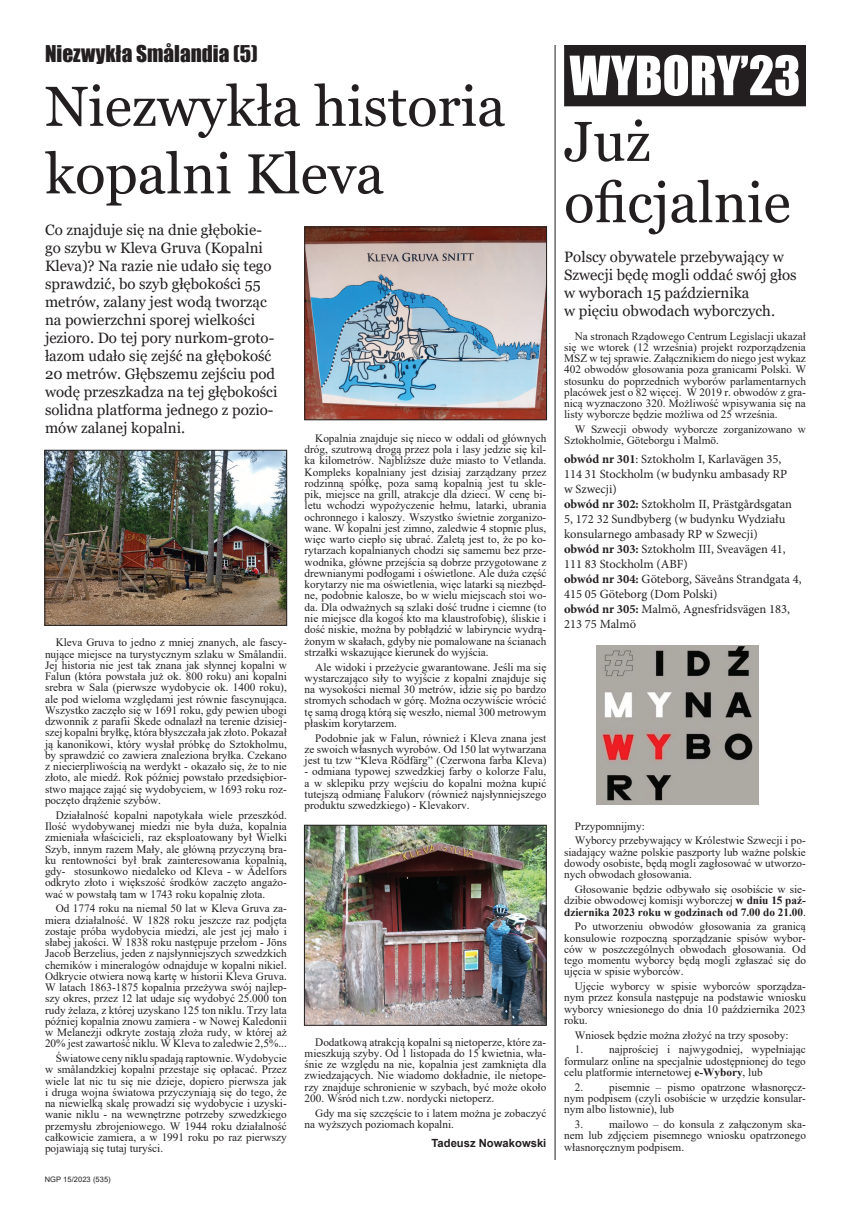
<style>
.page{position:relative;width:851px;height:1205px;background:#fff}
.page>*{position:absolute;margin:0;border:0;box-sizing:border-box;transform-origin:0 0}
.t1{font:56.25px/67.5px "Georgia";color:#231f20}
.t2{font:50px "Impact";color:#fff}
.t3{font:21.25px "Impact";color:#231f20}
.t4{font:15px/18px "Georgia";color:#231f20}
.t5{font:12.5px/15px "Minion Pro";color:#231f20}
.t6{font:11.25px/11.2px "Times New Roman";color:#231f20;text-align:justify}
.t7{font:700 11.25px "Arial";color:#231f20}
.t8{font:7.5px "Arial";letter-spacing:.01em;color:#231f20}
.s1{font-weight:700}
</style>
<div class="page">
<img style="left:47px;top:452px;width:238px;height:171px">
<div style="left:45px;top:450px;width:242px;height:175px;border:1px solid #231f20"></div>
<img style="left:306px;top:229px;width:238px;height:189px">
<div style="left:304px;top:227px;width:242px;height:193px;border:1px solid #231f20"></div>
<img style="left:306px;top:827px;width:238px;height:196px">
<div style="left:304px;top:825px;width:242px;height:200px;border:1px solid #231f20"></div>
<hr style="left:554px;top:45px;width:1px;height:1115px;background:#231f20">
<div style="left:564px;top:46px;width:241px;height:60px;background:#231f20"></div>
<div style="left:564px;top:45px;width:241px;height:61px;border:1px solid #231f20"></div>
<img style="left:596px;top:645px;width:162px;height:159px">
<h3 class="t3" style="left:45px;top:37px;width:214px">Niezwykła Smålandia (5)</h3>
<h1 class="t1" style="left:45px;top:74px;width:462px">Niezwykła historia kopalni Kleva</h1>
<p class="t4" style="left:45px;top:221px;width:234px">Co znajduje się na dnie głębokie&shy;go szybu w Kleva Gruva (Kopalni<br>Kleva)? Na razie nie udało się tego sprawdzić, bo szyb głębokości 55 metrów, zalany jest wodą tworząc na powierzchni sporej wielkości jezioro. Do tej pory nurkom-groto&shy;łazom udało się zejść na głębokość<br>20 metrów. Głębszemu zejściu pod wodę przeszkadza na tej głębokości solidna platforma jednego z pozio&shy;mów zalanej kopalni.</p>
<p class="t6" style="left:45px;top:637px;width:243px;text-indent:11px">Kleva Gruva to jedno z mniej znanych, ale fascy&shy;nujące miejsce na turystycznym szlaku w Smålandii.<br>Jej historia nie jest tak znana jak słynnej kopalni w Falun (która powstała już ok. 800 roku) ani kopalni srebra w Sala (pierwsze wydobycie ok. 1400 roku), ale pod wieloma względami jest równie fascynująca.<br>Wszystko zaczęło się w 1691 roku, gdy pewien ubogi dzwonnik z parafii Skede odnalazł na terenie dzisiej&shy;szej kopalni bryłkę, która błyszczała jak złoto. Pokazał ją kanonikowi, który wysłał próbkę do Sztokholmu, by sprawdzić co zawiera znaleziona bryłka. Czekano z niecierpliwością na werdykt - okazało się, że to nie złoto, ale miedź. Rok później powstało przedsiębior&shy;stwo mające zająć się wydobyciem, w 1693 roku roz&shy;poczęto drążenie szybów.</p>
<p class="t6" style="left:45px;top:809px;width:243px;text-indent:11px">Działalność kopalni napotykała wiele przeszkód.<br>Ilość wydobywanej miedzi nie była duża, kopalnia zmieniała właścicieli, raz eksploatowany był Wielki Szyb, innym razem Mały, ale główną przyczyną bra&shy;ku rentowności był brak zainteresowania kopalnią, gdy- stosunkowo niedaleko od Kleva - w Ädelfors odkryto złoto i większość środków zaczęto angażo&shy;wać w powstałą tam w 1743 roku kopalnię złota.</p>
<p class="t6" style="left:45px;top:902px;width:243px;text-indent:11px">Od 1774 roku na niemal 50 lat w Kleva Gruva za&shy;miera działalność. W 1828 roku jeszcze raz podjęta zostaje próba wydobycia miedzi, ale jest jej mało i słabej jakości. W 1838 roku następuje przełom - Jöns Jacob Berzelius, jeden z najsłynniejszych szwedzkich chemików i mineralogów odnajduje w kopalni nikiel.<br>Odkrycie otwiera nową kartę w historii Kleva Gruva.<br>W latach 1863-1875 kopalnia przeżywa swój najlep&shy;szy okres, przez 12 lat udaje się wydobyć 25.000 ton rudy żelaza, z której uzyskano 125 ton niklu. Trzy lata później kopalnia znowu zamiera - w Nowej Kaledonii w Melanezji odkryte zostają złoża rudy, w której aż 20% jest zawartość niklu. W Kleva to zaledwie 2,5%...</p>
<p class="t6" style="left:45px;top:1052px;width:243px;text-indent:11px">Światowe ceny niklu spadają raptownie. Wydobycie w smålandzkiej kopalni przestaje się opłacać. Przez wiele lat nic tu się nie dzieje, dopiero pierwsza jak i druga wojna światowa przyczyniają się do tego, że na niewielką skalę prowadzi się wydobycie i uzyski&shy;wanie niklu - na wewnętrzne potrzeby szwedzkiego przemysłu zbrojeniowego. W 1944 roku działalność całkowicie zamiera, a w 1991 roku po raz pierwszy pojawiają się tutaj turyści.</p>
<p class="t8" style="left:45px;top:1173px;width:68px">NGP 15/2023 (535)</p>
<p class="t6" style="left:304px;top:432px;width:243px;text-indent:11px">Kopalnia znajduje się nieco w oddali od głównych dróg, szutrową drogą przez pola i lasy jedzie się kil&shy;ka kilometrów. Najbliższe duże miasto to Vetlanda.<br>Kompleks kopalniany jest dzisiaj zarządzany przez rodzinną spółkę, poza samą kopalnią jest tu skle&shy;pik, miejsce na grill, atrakcje dla dzieci. W cenę bi&shy;letu wchodzi wypożyczenie hełmu, latarki, ubrania ochronnego i kaloszy. Wszystko świetnie zorganizo&shy;wane. W kopalni jest zimno, zaledwie 4 stopnie plus, więc warto ciepło się ubrać. Zaletą jest to, że po ko&shy;rytarzach kopalnianych chodzi się samemu bez prze&shy;wodnika, główne przejścia są dobrze przygotowane z drewnianymi podłogami i oświetlone. Ale duża część korytarzy nie ma oświetlenia, więc latarki są niezbęd&shy;ne, podobnie kalosze, bo w wielu miejscach stoi wo&shy;da. Dla odważnych są szlaki dość trudne i ciemne (to nie miejsce dla kogoś kto ma klaustrofobię), śliskie i dość niskie, można by pobłądzić w labiryncie wydrą&shy;żonym w skałach, gdyby nie pomalowane na ścianach strzałki wskazujące kierunek do wyjścia.</p>
<p class="t6" style="left:304px;top:661px;width:243px;text-indent:11px">Ale widoki i przeżycie gwarantowane. Jeśli ma się wystarczająco siły to wyjście z kopalni znajduje się na wysokości niemal 30 metrów, idzie się po bardzo stromych schodach w górę. Można oczywiście wrócić tę samą drogą którą się weszło, niemal 300 metrowym płaskim korytarzem.</p>
<p class="t6" style="left:304px;top:732px;width:243px;text-indent:11px">Podobnie jak w Falun, również i Kleva znana jest ze swoich własnych wyrobów. Od 150 lat wytwarzana jest tu tzw “Kleva Rödfärg” (Czerwona farba Kleva)</p>
<p class="t6" style="left:304px;top:765px;width:243px">- odmiana typowej szwedzkiej farby o kolorze Falu, a w sklepiku przy wejściu do kopalni można kupić tutejszą odmianę Falukorv (również najsłynniejszego produktu szwedzkiego) - Klevakorv.</p>
<p class="t6" style="left:304px;top:1036px;width:243px;text-indent:11px">Dodatkową atrakcją kopalni są nietoperze, które za&shy;mieszkują szyby. Od 1 listopada do 15 kwietnia, wła&shy;śnie ze względu na nie, kopalnia jest zamknięta dla zwiedzających. Nie wiadomo dokładnie, ile nietope&shy;rzy znajduje schronienie w szybach, być może około 200. Wśród nich t.zw. nordycki nietoperz.</p>
<p class="t6" style="left:304px;top:1107px;width:243px;text-indent:11px">Gdy ma się szczęście to i latem można je zobaczyć na wyższych poziomach kopalni.</p>
<p class="t7" style="left:431px;top:1134px;width:116px">Tadeusz Nowakowski</p>
<h2 class="t2" style="left:569px;top:37px;width:232px">WYBORY’23</h2>
<h1 class="t1" style="left:564px;top:112px;width:228px;line-height:61.2px">Już oficjalnie</h1>
<h3 class="t4" style="left:564px;top:248px;width:234px">Polscy obywatele przebywający w<br>Szwecji będę mogli oddać swój głos w wyborach 15 października<br>w pięciu obwodach wyborczych.</h3>
<p class="t6" style="left:564px;top:330px;width:243px;text-indent:11px">Na stronach Rządowego Centrum Legislacji ukazał się we wtorek (12 września) projekt rozporządzenia MSZ w tej sprawie. Załącznikiem do niego jest wykaz 402 obwodów głosowania poza granicami Polski. W stosunku do poprzednich wyborów parlamentarnych placówek jest o 82 więcej. W 2019 r. obwodów z gra&shy;nicą wyznaczono 320. Możliwość wpisywania się na listy wyborcze będzie możliwa od 25 września.</p>
<p class="t6" style="left:564px;top:423px;width:243px;text-indent:11px">W Szwecji obwody wyborcze zorganizowano w<br>Sztokholmie, Göteborgu i Malmö.</p>
<p class="t5" style="left:564px;top:451px;width:239px"><span class="s1">obwód nr 301</span>: Sztokholm I, Karlavägen 35, 114 31 Stockholm (w budynku ambasady RP<br>w Szwecji)<br><span class="s1">obwód nr 302:</span> Sztokholm II, Prästgårdsgatan 5, 172 32 Sundbyberg (w budynku Wydziału konsularnego ambasady RP w Szwecji)<br><span class="s1">obwód nr 303:</span> Sztokholm III, Sveavägen 41, 111 83 Stockholm (ABF)<br><span class="s1">obwód nr 304:</span> Göteborg, Säveåns Strandgata 4, 415 05 Göteborg (Dom Polski)<br><span class="s1">obwód nr 305:</span> Malmö, Agnesfridsvägen 183, 213 75 Malmö</p>
<p class="t6" style="left:574px;top:818px;width:233px;line-height:14.8px">Przypomnijmy:<br>Wyborcy przebywający w Królestwie Szwecji i po-</p>
<p class="t6" style="left:564px;top:846px;width:243px">siadający ważne polskie paszporty lub ważne polskie dowody osobiste, będą mogli zagłosować w utworzo&shy;nych obwodach głosowania.</p>
<p class="t6" style="left:564px;top:883px;width:243px;text-indent:11px">Głosowanie będzie odbywało się osobiście w sie&shy;dzibie obwodowej komisji wyborczej <span class="s1">w dniu 15 paź&shy;dziernika 2023 roku w godzinach od 7.00 do 21.00</span>.</p>
<p class="t6" style="left:564px;top:920px;width:243px;text-indent:11px">Po utworzeniu obwodów głosowania za granicą konsulowie rozpoczną sporządzanie spisów wybor&shy;ców w poszczególnych obwodach głosowania. Od tego momentu wyborcy będą mogli zgłaszać się do ujęcia w spisie wyborców.</p>
<p class="t6" style="left:564px;top:980px;width:243px;text-indent:11px">Ujęcie wyborcy w spisie wyborców sporządza&shy;nym przez konsula następuje na podstawie wniosku wyborcy wniesionego do dnia 10 października 2023 roku.</p>
<p class="t6" style="left:574px;top:1029px;width:215px">Wniosek będzie można złożyć na trzy sposoby:</p>
<p class="t6" style="left:564px;top:1044px;width:243px;text-indent:11px">1. najprościej i najwygodniej, wypełniając formularz online na specjalnie udostępnionej do tego celu platformie internetowej <span class="s1">e-Wybory</span>, lub</p>
<p class="t6" style="left:564px;top:1081px;width:243px;text-indent:11px">2. pisemnie – pismo opatrzone własnoręcz&shy;nym podpisem (czyli osobiście w urzędzie konsular&shy;nym albo listownie), lub</p>
<p class="t6" style="left:564px;top:1118px;width:243px;text-indent:11px">3. mailowo – do konsula z załączonym ska&shy;nem lub zdjęciem pisemnego wniosku opatrzonego własnoręcznym podpisem.</p>
</div>
